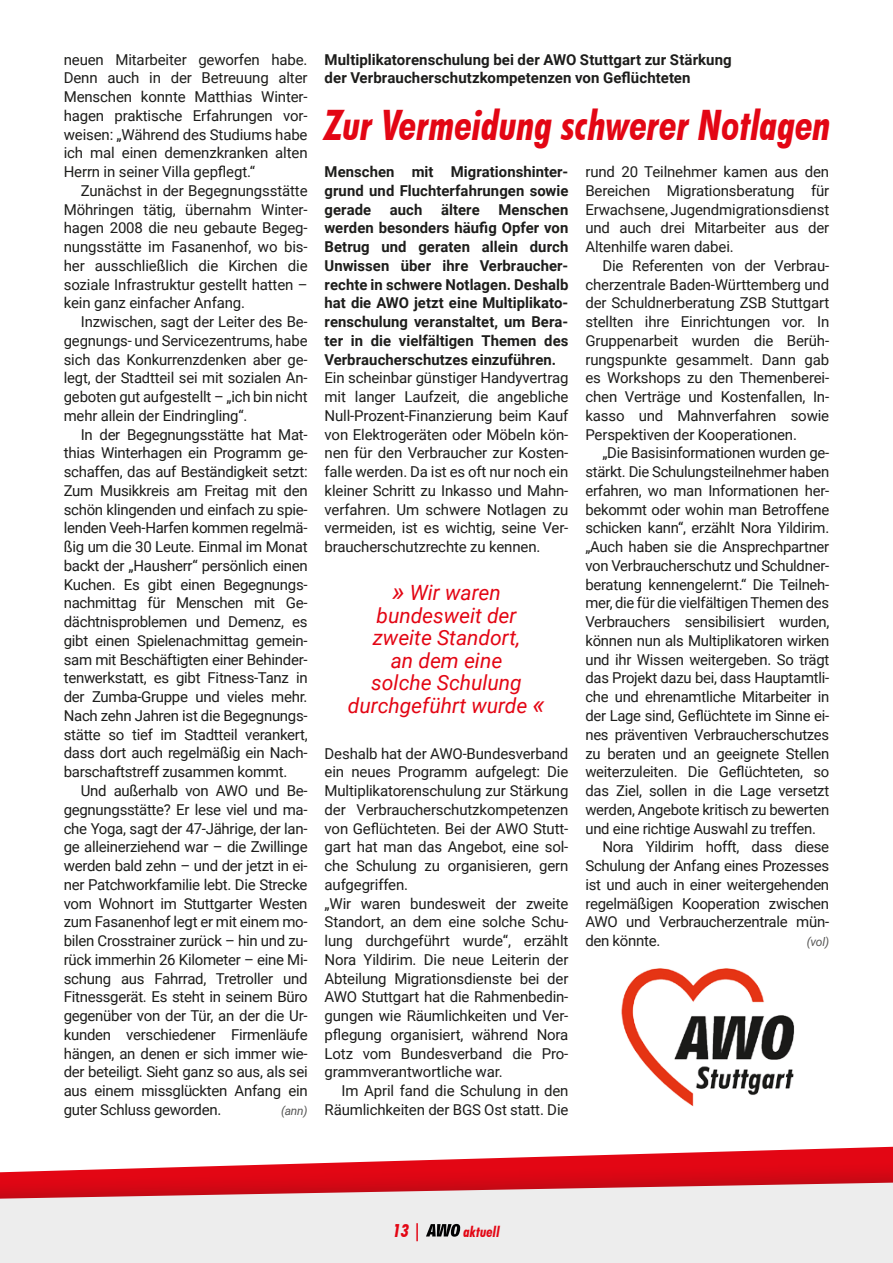
<style>
.page{position:relative;width:893px;height:1263px;background:#fff}
.page>*{position:absolute;margin:0;border:0;box-sizing:border-box;transform-origin:0 0}
.t1{font:italic 700 condensed 42px "Futura BT";letter-spacing:-.005em;color:#e30614}
.t2{font:italic 21px/22.5px "Roboto";color:#e30614;text-align:center}
.t3{font:italic 700 condensed 18px "Futura BT";color:#e30614}
.t4{font:15px/18.8px "Roboto";letter-spacing:-.015em;color:#1d1d1b;text-align:justify}
.t5{font:700 15px/18.8px "Roboto";letter-spacing:.005em;color:#1d1d1b}
.t6{font:italic 700 condensed 15px "Futura BT";color:#e30614}
.t7{font:italic 12px "Roboto";letter-spacing:-.02em;color:#575756}
.s1{font-size:27px}
</style>
<div class="page">
<svg style="left:466px;top:1147px;width:427px;height:12px"></svg>
<div style="left:0;top:1159px;width:893px;height:104px;background:#1d1d1b;opacity:.25"></div>
<svg style="left:0;top:1182px;width:893px;height:81px;background:#e9d4d5"></svg>
<svg style="left:426px;top:1224px;width:34px;height:13px"></svg>
<img style="left:621px;top:968px;width:173px;height:138px">
<p class="t4" style="left:64px;top:49px;width:245px">neuen Mitarbeiter geworfen habe.<br>Denn auch in der Betreuung alter Menschen konnte Matthias Winter&shy;hagen praktische Erfahrungen vor&shy;weisen: „Während des Studiums habe ich mal einen demenzkranken alten Herrn in seiner Villa gepflegt.“</p>
<p class="t4" style="left:64px;top:181px;width:245px;text-indent:17px">Zunächst in der Begegnungsstätte Möhringen tätig, übernahm Winter&shy;hagen 2008 die neu gebaute Begeg&shy;nungsstätte im Fasanenhof, wo bis&shy;her ausschließlich die Kirchen die soziale Infrastruktur gestellt hatten – kein ganz einfacher Anfang.</p>
<p class="t4" style="left:64px;top:312px;width:245px;text-indent:17px">Inzwischen, sagt der Leiter des Be&shy;gegnungs- und Servicezentrums, habe sich das Konkurrenzdenken aber ge&shy;legt, der Stadtteil sei mit sozialen An&shy;geboten gut aufgestellt – „ich bin nicht mehr allein der Eindringling“.</p>
<p class="t4" style="left:64px;top:424px;width:245px;text-indent:17px">In der Begegnungsstätte hat Mat&shy;thias Winterhagen ein Programm ge&shy;schaffen, das auf Beständigkeit setzt:<br>Zum Musikkreis am Freitag mit den schön klingenden und einfach zu spie&shy;lenden Veeh-Harfen kommen regelmä&shy;ßig um die 30 Leute. Einmal im Monat backt der „Hausherr“ persönlich einen Kuchen. Es gibt einen Begegnungs&shy;nachmittag für Menschen mit Ge&shy;dächtnisproblemen und Demenz, es gibt einen Spielenachmittag gemein&shy;sam mit Beschäftigten einer Behinder&shy;tenwerkstatt, es gibt Fitness-Tanz in der Zumba-Gruppe und vieles mehr.<br>Nach zehn Jahren ist die Begegnungs&shy;stätte so tief im Stadtteil verankert, dass dort auch regelmäßig ein Nach&shy;barschaftstreff zusammen kommt.</p>
<p class="t4" style="left:64px;top:781px;width:245px;text-indent:17px">Und außerhalb von AWO und Be&shy;gegnungsstätte? Er lese viel und ma&shy;che Yoga, sagt der 47-Jährige, der lan&shy;ge alleinerziehend war – die Zwillinge werden bald zehn – und der jetzt in ei&shy;ner Patchworkfamilie lebt. Die Strecke vom Wohnort im Stuttgarter Westen zum Fasanenhof legt er mit einem mo&shy;bilen Crosstrainer zurück – hin und zu&shy;rück immerhin 26 Kilometer – eine Mi&shy;schung aus Fahrrad, Tretroller und Fitnessgerät. Es steht in seinem Büro gegenüber von der Tür, an der die Ur&shy;kunden verschiedener Firmenläufe hängen, an denen er sich immer wie&shy;der beteiligt. Sieht ganz so aus, als sei aus einem missglückten Anfang ein guter Schluss geworden.</p>
<p class="t7" style="left:281px;top:1102px;width:28px">(ann)</p>
<p class="t5" style="left:325px;top:49px;width:409px">Multiplikatorenschulung bei der AWO Stuttgart zur Stärkung der Verbraucherschutzkompetenzen von Geflüchteten</p>
<h1 class="t1" style="left:325px;top:99px;width:508px">Zur Vermeidung schwerer Notlagen</h1>
<p class="t5" style="left:325px;top:162px;width:245px;text-align:justify">Menschen mit Migrationshinter&shy;grund und Fluchterfahrungen sowie gerade auch ältere Menschen werden besonders häufig Opfer von Betrug und geraten allein durch Unwissen über ihre Verbraucher&shy;rechte in schwere Notlagen. Deshalb hat die AWO jetzt eine Multiplikato&shy;renschulung veranstaltet, um Bera&shy;ter in die vielfältigen Themen des Verbraucherschutzes einzuführen.</p>
<p class="t4" style="left:325px;top:368px;width:245px">Ein scheinbar günstiger Handyvertrag mit langer Laufzeit, die angebliche Null-Prozent-Finanzierung beim Kauf von Elektrogeräten oder Möbeln kön&shy;nen für den Verbraucher zur Kosten&shy;falle werden. Da ist es oft nur noch ein kleiner Schritt zu Inkasso und Mahn&shy;verfahren. Um schwere Notlagen zu vermeiden, ist es wichtig, seine Ver&shy;braucherschutzrechte zu kennen.</p>
<h2 class="t2" style="left:348px;top:581px;width:199px"><span class="s1">»</span> Wir waren bundesweit der zweite Standort,<br>an dem eine<br>solche Schulung durchgeführt wurde <span class="s1">«</span></h2>
<p class="t4" style="left:325px;top:743px;width:245px;text-align:left">Deshalb hat der AWO-Bundesverband ein neues Programm aufgelegt: Die Multiplikatorenschulung zur Stärkung der Verbraucherschutzkompetenzen von Geflüchteten. Bei der AWO Stutt&shy;gart hat man das Angebot, eine sol&shy;che Schulung zu organisieren, gern aufgegriffen.<br>„Wir waren bundesweit der zweite Standort, an dem eine solche Schu&shy;lung durchgeführt wurde“, erzählt Nora Yildirim. Die neue Leiterin der Abteilung Migrationsdienste bei der AWO Stuttgart hat die Rahmenbedin&shy;gungen wie Räumlichkeiten und Ver&shy;pflegung organisiert, während Nora Lotz vom Bundesverband die Pro&shy;grammverantwortliche war.</p>
<p class="t4" style="left:325px;top:1081px;width:245px;text-align:right">Im April fand die Schulung in den<br>Räumlichkeiten der BGS Ost statt. Die</p>
<p class="t4" style="left:585px;top:162px;width:245px">rund 20 Teilnehmer kamen aus den Bereichen Migrationsberatung für Erwachsene, Jugendmigrationsdienst und auch drei Mitarbeiter aus der Altenhilfe waren dabei.</p>
<p class="t4" style="left:585px;top:256px;width:245px;text-indent:17px">Die Referenten von der Verbrau&shy;cherzentrale Baden-Württemberg und der Schuldnerberatung ZSB Stuttgart stellten ihre Einrichtungen vor. In Gruppenarbeit wurden die Berüh&shy;rungspunkte gesammelt. Dann gab es Workshops zu den Themenberei&shy;chen Verträge und Kostenfallen, In&shy;kasso und Mahnverfahren sowie Perspektiven der Kooperationen.</p>
<p class="t4" style="left:602px;top:443px;width:228px">„Die Basisinformationen wurden ge-</p>
<p class="t4" style="left:585px;top:462px;width:245px">stärkt. Die Schulungsteilnehmer haben</p>
<p class="t4" style="left:585px;top:481px;width:245px">erfahren, wo man Informationen her-</p>
<p class="t4" style="left:585px;top:499px;width:245px">bekommt oder wohin man Betroffene</p>
<p class="t4" style="left:585px;top:518px;width:245px">schicken kann“, erzählt Nora Yildirim.</p>
<p class="t4" style="left:585px;top:537px;width:245px">„Auch haben sie die Ansprechpartner</p>
<p class="t4" style="left:585px;top:556px;width:245px">von Verbraucherschutz und Schuldner-</p>
<p class="t4" style="left:585px;top:574px;width:245px">beratung kennengelernt.“ Die Teilneh-</p>
<p class="t4" style="left:585px;top:593px;width:245px">mer, die für die vielfältigen Themen des</p>
<p class="t4" style="left:585px;top:612px;width:245px">Verbrauchers sensibilisiert wurden,</p>
<p class="t4" style="left:585px;top:631px;width:245px">können nun als Multiplikatoren wirken</p>
<p class="t4" style="left:585px;top:649px;width:245px">und ihr Wissen weitergeben. So trägt</p>
<p class="t4" style="left:585px;top:668px;width:245px">das Projekt dazu bei, dass Hauptamtli-</p>
<p class="t4" style="left:585px;top:687px;width:245px">che und ehrenamtliche Mitarbeiter in</p>
<p class="t4" style="left:585px;top:706px;width:245px">der Lage sind, Geflüchtete im Sinne ei-</p>
<p class="t4" style="left:585px;top:724px;width:245px">nes präventiven Verbraucherschutzes</p>
<p class="t4" style="left:585px;top:743px;width:245px">zu beraten und an geeignete Stellen</p>
<p class="t4" style="left:585px;top:762px;width:245px">weiterzuleiten. Die Geflüchteten, so</p>
<p class="t4" style="left:585px;top:781px;width:245px">das Ziel, sollen in die Lage versetzt</p>
<p class="t4" style="left:585px;top:799px;width:245px">werden, Angebote kritisch zu bewerten</p>
<p class="t4" style="left:585px;top:818px;width:232px">und eine richtige Auswahl zu treffen.</p>
<p class="t4" style="left:602px;top:837px;width:228px">Nora Yildirim hofft, dass diese</p>
<p class="t4" style="left:585px;top:856px;width:245px">Schulung der Anfang eines Prozesses</p>
<p class="t4" style="left:585px;top:874px;width:245px">ist und auch in einer weitergehenden</p>
<p class="t4" style="left:585px;top:893px;width:245px">regelmäßigen Kooperation zwischen</p>
<p class="t4" style="left:585px;top:912px;width:245px">AWO und Verbraucherzentrale mün-</p>
<p class="t4" style="left:585px;top:931px;width:76px">den könnte.</p>
<p class="t7" style="left:807px;top:933px;width:24px">(vol)</p>
<p class="t3" style="left:393px;top:1219px;width:30px">13 |</p>
<p class="t6" style="left:463px;top:1222px;width:38px">aktuell</p>
</div>
